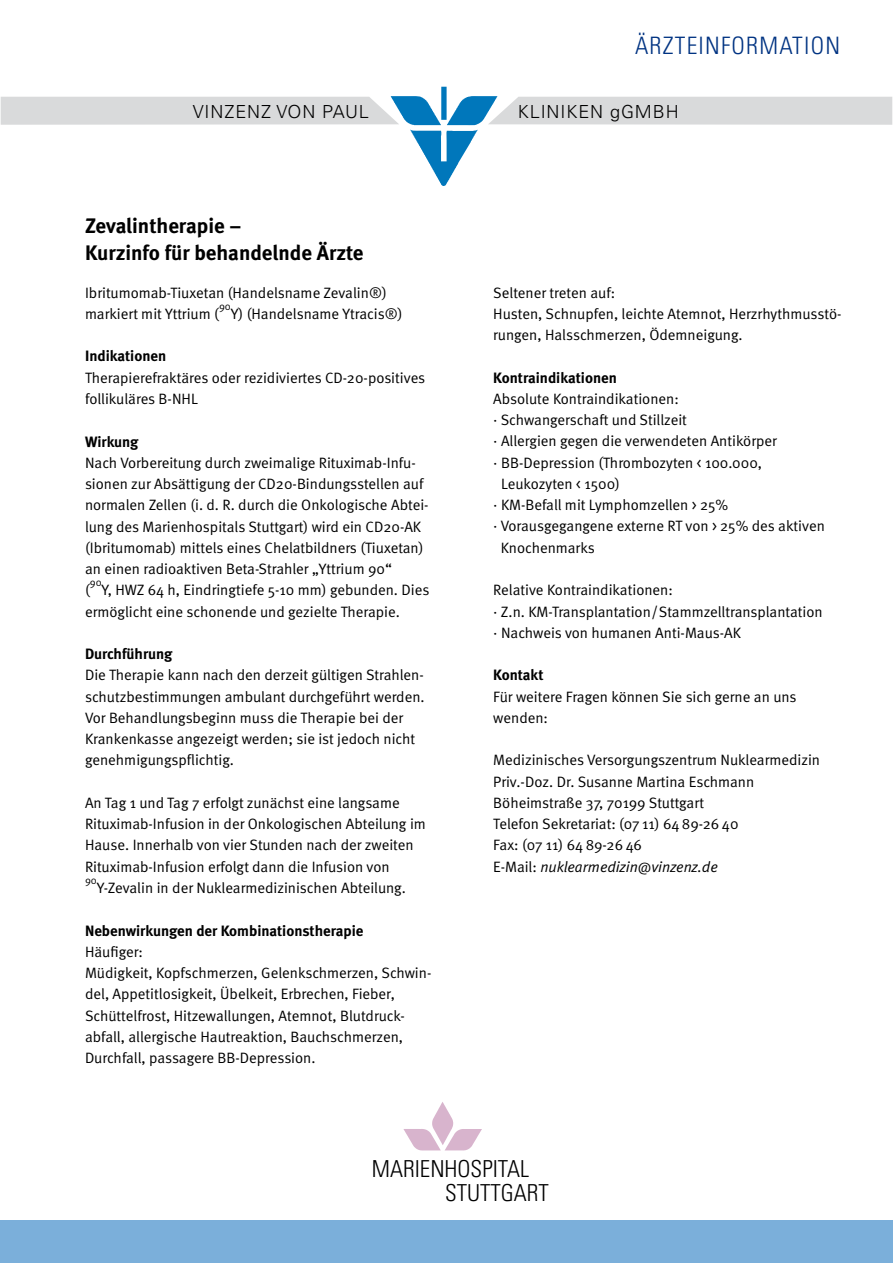
<style>
.page{position:relative;width:893px;height:1263px;background:#fff}
.page>*{position:absolute;margin:0;border:0;box-sizing:border-box;transform-origin:0 0}
.t1{font:300 condensed 24px "Univers";letter-spacing:.05em;color:#003382}
.t2{font:300 condensed 23.4px/23.9px "Univers";color:#000}
.t3{font:700 21px/27px "Meta";color:#000}
.t4{font:300 18px "Univers";letter-spacing:.05em;color:#000}
.t5{font:15px/21.3px "Meta Normal";color:#000}
.t6{font:700 15px "Meta";color:#000}
.t7{font:10.5px "Meta Normal";color:#000}
.s1{font-style:italic}
</style>
<div class="page">
<div style="left:0;top:97px;width:390px;height:28px;background:#d9dadb"></div>
<div style="left:497px;top:97px;width:396px;height:28px;background:#d9dadb"></div>
<img style="left:390px;top:87px;width:107px;height:38px">
<img style="left:403px;top:1102px;width:79px;height:48px">
<div style="left:0;top:1220px;width:893px;height:43px;background:#7bafda"></div>
<h1 class="t1" style="left:635px;top:31px;width:207px">ÄRZTEINFORMATION</h1>
<p class="t4" style="left:193px;top:100px;width:178px">VINZENZ VON PAUL</p>
<p class="t4" style="left:518px;top:100px;width:162px">KLINIKEN gGMBH</p>
<h3 class="t3" style="left:85px;top:212px;width:280px">Zevalintherapie –<br>Kurzinfo für behandelnde Ärzte</h3>
<p class="t5" style="left:85px;top:282px;width:303px">Ibritumomab-Tiuxetan (Handelsname Zevalin®) markiert mit Yttrium (</p>
<p class="t7" style="left:219px;top:300px;width:13px">90</p>
<p class="t5" style="left:231px;top:303px;width:173px">Y) (Handelsname Ytracis®)</p>
<p class="t6" style="left:85px;top:347px;width:83px">Indikationen</p>
<p class="t5" style="left:85px;top:367px;width:342px">Therapierefraktäres oder rezidiviertes CD-20-positives follikuläres B-NHL</p>
<p class="t6" style="left:85px;top:432px;width:55px">Wirkung</p>
<p class="t5" style="left:85px;top:452px;width:345px">Nach Vorbereitung durch zweimalige Rituximab-Infu&shy;sionen zur Absättigung der CD20-Bindungsstellen auf normalen Zellen (i. d. R. durch die Onkologische Abtei&shy;lung des Marienhospitals Stuttgart) wird ein CD20-AK (Ibritumomab) mittels eines Chelatbildners (Tiuxetan) an einen radioaktiven Beta-Strahler „Yttrium 90“<br>(</p>
<p class="t7" style="left:90px;top:577px;width:13px">90</p>
<p class="t5" style="left:85px;top:579px;width:346px;text-indent:17px">Y, HWZ 64 h, Eindringtiefe 5-10 mm) gebunden. Dies ermöglicht eine schonende und gezielte Therapie.</p>
<p class="t6" style="left:85px;top:645px;width:89px">Durchführung</p>
<p class="t5" style="left:85px;top:664px;width:341px">Die Therapie kann nach den derzeit gültigen Strahlen&shy;schutzbestimmungen ambulant durchgeführt werden.<br>Vor Behandlungsbeginn muss die Therapie bei der Krankenkasse angezeigt werden; sie ist jedoch nicht genehmigungspflichtig.</p>
<p class="t5" style="left:85px;top:792px;width:342px">An Tag 1 und Tag 7 erfolgt zunächst eine langsame Rituximab-Infusion in der Onkologischen Abteilung im Hause. Innerhalb von vier Stunden nach der zweiten Rituximab-Infusion erfolgt dann die Infusion von</p>
<p class="t7" style="left:85px;top:874px;width:13px">90</p>
<p class="t5" style="left:97px;top:877px;width:310px">Y-Zevalin in der Nuklearmedizinischen Abteilung.</p>
<p class="t6" style="left:85px;top:921px;width:280px">Nebenwirkungen der Kombinationstherapie</p>
<p class="t5" style="left:85px;top:941px;width:348px">Häufiger:<br>Müdigkeit, Kopfschmerzen, Gelenkschmerzen, Schwin&shy;del, Appetitlosigkeit, Übelkeit, Erbrechen, Fieber, Schüttelfrost, Hitzewallungen, Atemnot, Blutdruck&shy;abfall, allergische Hautreaktion, Bauchschmerzen, Durchfall, passagere BB-Depression.</p>
<p class="t5" style="left:493px;top:282px;width:350px">Seltener treten auf:<br>Husten, Schnupfen, leichte Atemnot, Herzrhythmusstö&shy;rungen, Halsschmerzen, Ödemneigung.</p>
<p class="t6" style="left:493px;top:369px;width:125px">Kontraindikationen</p>
<p class="t5" style="left:493px;top:388px;width:187px">Absolute Kontraindikationen:</p>
<p class="t5" style="left:493px;top:409px;width:195px">· Schwangerschaft und Stillzeit</p>
<p class="t5" style="left:493px;top:430px;width:285px">· Allergien gegen die verwendeten Antikörper</p>
<p class="t5" style="left:493px;top:452px;width:270px">· BB-Depression (Thrombozyten &lt; 100.000,</p>
<p class="t5" style="left:501px;top:473px;width:120px">Leukozyten &lt; 1500)</p>
<p class="t5" style="left:493px;top:494px;width:236px">· KM-Befall mit Lymphomzellen &gt; 25%</p>
<p class="t5" style="left:493px;top:515px;width:333px">· Vorausgegangene externe RT von &gt; 25% des aktiven</p>
<p class="t5" style="left:501px;top:537px;width:96px">Knochenmarks</p>
<p class="t5" style="left:493px;top:579px;width:331px">Relative Kontraindikationen:<br>· Z.n. KM-Transplantation/Stammzelltransplantation · Nachweis von humanen Anti-Maus-AK</p>
<p class="t6" style="left:493px;top:666px;width:52px">Kontakt</p>
<p class="t5" style="left:493px;top:685px;width:305px">Für weitere Fragen können Sie sich gerne an uns wenden:</p>
<p class="t5" style="left:493px;top:749px;width:328px">Medizinisches Versorgungszentrum Nuklearmedizin Priv.-Doz. Dr. Susanne Martina Eschmann Böheimstraße 37, 70199 Stuttgart<br>Telefon Sekretariat: (07 11) 64 89-26 40<br>Fax: (07 11) 64 89-26 46<br>E-Mail: <span class="s1">nuklearmedizin@vinzenz.de</span></p>
<h2 class="t2" style="left:445px;top:1157px;width:105px;text-indent:-73px">MARIENHOSPITAL<br>STUTTGART</h2>
</div>
